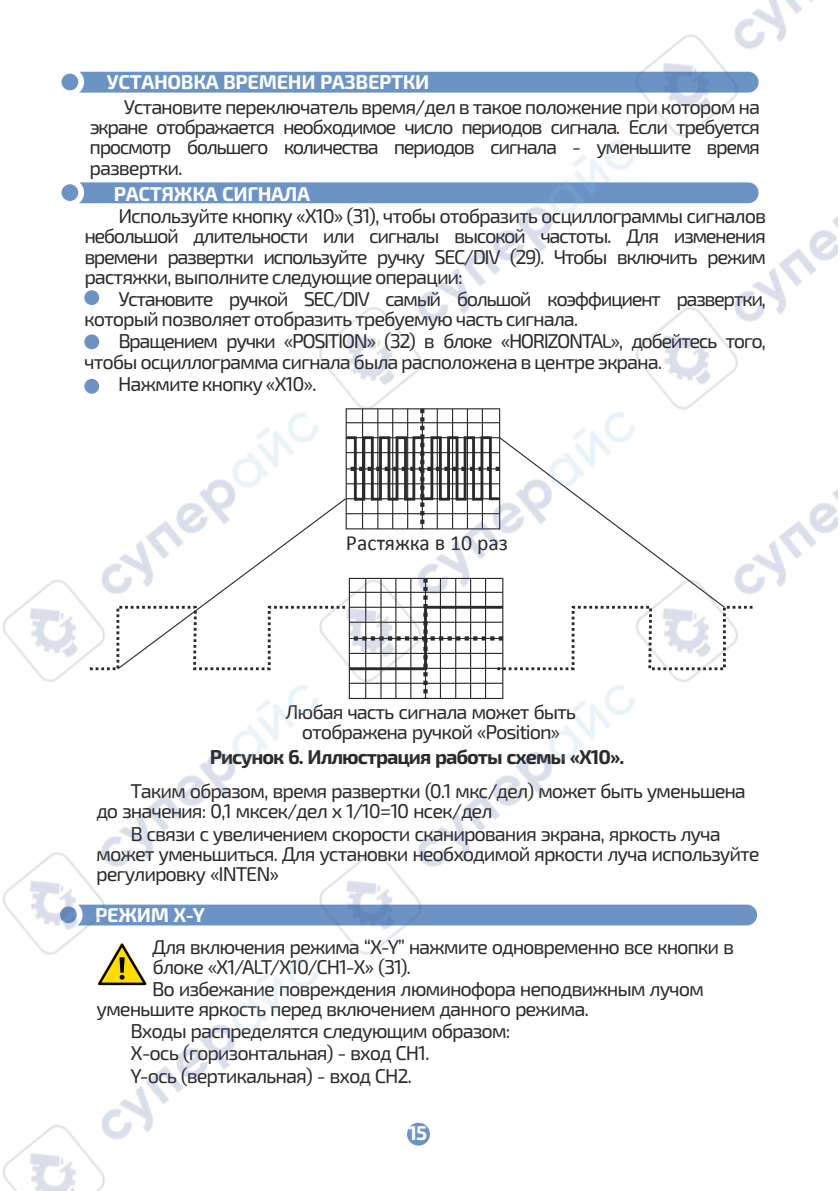
<style>
.page{position:relative;width:840px;height:1191px;background:#fff}
.page>*{position:absolute;margin:0;border:0;box-sizing:border-box;transform-origin:0 0}
.t1{font:21.6px "Calibri";color:#2b2a29}
.t2{font:20px/20.2px "Exo 2.0";letter-spacing:-.055em;color:#2b2a29}
.t3{font:20px/20.2px "Exo 2.0";letter-spacing:-.075em;color:#2b2a29}
.t4{font:700 20px "Exo 2.0";letter-spacing:-.02em;color:#fefefe}
.t5{font:700 20px "Exo 2.0";letter-spacing:-.055em;color:#2b2a29}
</style>
<div class="page">
<img style="left:3px;top:0;width:834px;height:1191px">
<p class="t4" style="left:107px;top:75px;width:324px">УСТАНОВКА ВРЕМЕНИ РАЗВЕРТКИ</p>
<p class="t2" style="left:90px;top:99px;width:671px;text-align:justify;text-indent:34px">Установите переключатель время/дел в такое положение при котором на экране отображается необходимое число периодов сигнала. Если требуется просмотр большего количества периодов сигнала - уменьшите время развертки.</p>
<p class="t2" style="left:84px;top:208px;width:683px;text-align:justify;text-indent:34px">Используйте кнопку «X10» (31), чтобы отобразить осциллограммы сигналов небольшой длительности или сигналы высокой частоты. Для изменения времени развертки используйте ручку SEC/DIV (29). Чтобы включить режим растяжки, выполните следующие операции:</p>
<p class="t3" style="left:84px;top:291px;width:683px;text-indent:34px">Установите ручкой SEC/DIV самый большой коэффициент развертки, который позволяет отобразить требуемую часть сигнала.</p>
<p class="t2" style="left:84px;top:333px;width:683px;text-indent:34px">Вращением ручки «POSITION» (32) в блоке «HORIZONTAL», добейтесь того, чтобы осциллограмма сигнала была расположена в центре экрана.</p>
<p class="t2" style="left:118px;top:376px;width:200px">Нажмите кнопку «Х10».</p>
<p class="t4" style="left:114px;top:187px;width:197px">РАСТЯЖКА СИГНАЛА</p>
<p class="t1" style="left:346px;top:534px;width:163px">Растяжка в 10 раз</p>
<p class="t2" style="left:285px;top:704px;width:292px;text-align:center">Любая часть сигнала может быть отображена ручкой «Position»</p>
<p class="t2" style="left:96px;top:783px;width:650px;text-indent:34px">Таким образом, время развертки (0.1 мкс/дел) может быть уменьшена до значения: 0,1 мксек/дел х 1/10=10 нсек/дел</p>
<p class="t2" style="left:96px;top:825px;width:664px;text-indent:34px">В связи с увеличением скорости сканирования экрана, яркость луча может уменьшиться. Для установки необходимой яркости луча используйте регулировку «INTEN»</p>
<p class="t5" style="left:210px;top:749px;width:416px">Рисунок 6. Иллюстрация работы схемы «Х10».</p>
<p class="t4" style="left:95px;top:908px;width:111px">РЕЖИМ Х-Y</p>
<p class="t2" style="left:152px;top:938px;width:583px">Для включения режима “X-Y” нажмите одновременно все кнопки в блоке «X1/ALT/X10/CH1-X» (31).</p>
<p class="t2" style="left:96px;top:981px;width:608px;text-indent:56px">Во избежание повреждения люминофора неподвижным лучом уменьшите яркость перед включением данного режима.</p>
<p class="t2" style="left:130px;top:1022px;width:381px;line-height:22.2px">Входы распределятся следующим образом:<br>Х-ось (горизонтальная) - вход CH1.<br>Y-ось (вертикальная) - вход CH2.</p>
<p class="t4" style="left:408px;top:1126px;width:20px">15</p>
</div>
